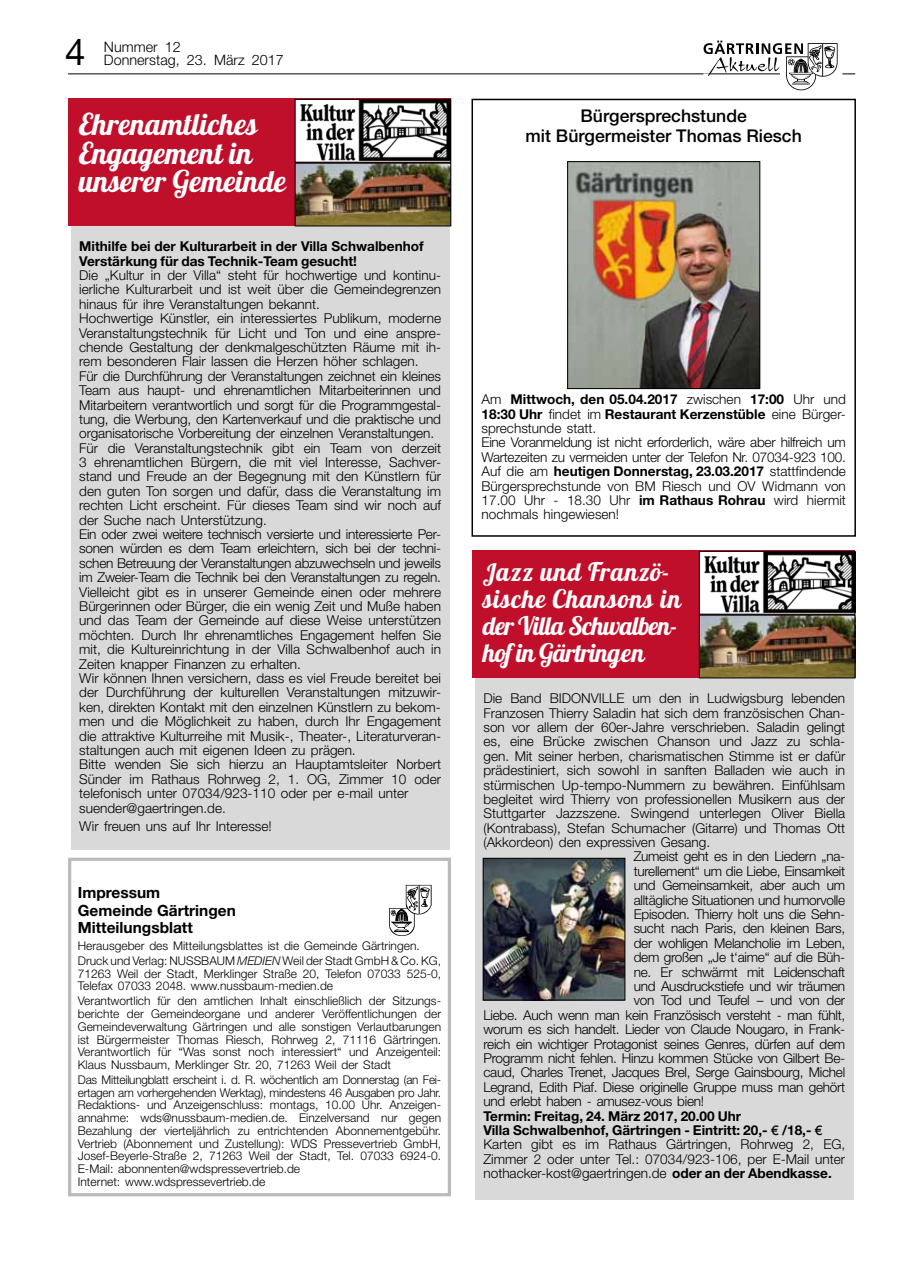
<style>
.page{position:relative;width:902px;height:1280px;background:#fff}
.page>*{position:absolute;margin:0;border:0;box-sizing:border-box;transform-origin:0 0}
.t1{font:36.75px "Helvetica Neue";color:#000}
.t2{font:30px/28.5px "Lobster 1.4";color:#fff}
.t3{font:25.5px/27px "Lobster 1.4";color:#fff}
.t4{font:500 17.55px/19.2px "Helvetica Neue";color:#000;text-align:center}
.t5{font:700 15.45px/17.5px "Helvetica Neue";color:#000}
.t6{font:300 14.4px/13.5px "Helvetica Neue";color:#000}
.t7{font:300 13.65px/14.4px "Helvetica Neue";color:#000}
.t8{font:300 13.65px/14.4px "Helvetica Neue";letter-spacing:-.02em;color:#000}
.t9{font:700 13.65px/14.4px "Helvetica Neue";color:#000}
.t10{font:300 12px/12.8px "Helvetica Neue";color:#000}
.s1{font-style:italic}
.s2{font-weight:700}
.s3{font-size:24px}
.s4{font-family:"Gill Sans";font-weight:400}
</style>
<div class="page">
<hr style="left:68px;top:73px;width:712px;height:1px;background:#000">
<svg style="left:703px;top:41px;width:152px;height:49px"></svg>
<div style="left:68px;top:858px;width:383px;height:338px;border:3px solid #bababb"></div>
<svg style="left:389px;top:885px;width:42px;height:51px"></svg>
<img style="left:569px;top:163px;width:189px;height:224px">
<div style="left:567px;top:161px;width:193px;height:228px;border:1px solid #000"></div>
<div style="left:471px;top:99px;width:384px;height:438px;border:2px solid #000"></div>
<div style="left:71px;top:139px;width:378px;height:710px;background:#d9d9da"></div>
<div style="left:68px;top:99px;width:383px;height:127px;background:#c00f2b"></div>
<div style="left:295px;top:99px;width:156px;height:63px;background:#fff"></div>
<img style="left:301px;top:101px;width:148px;height:59px">
<div style="left:295px;top:99px;width:156px;height:63px;border:1px solid #000"></div>
<img style="left:297px;top:165px;width:152px;height:59px">
<div style="left:295px;top:163px;width:156px;height:63px;border:1px solid #000"></div>
<div style="left:475px;top:591px;width:378px;height:608px;background:#d9d9da"></div>
<div style="left:472px;top:551px;width:383px;height:127px;background:#c00f2b"></div>
<div style="left:699px;top:551px;width:155px;height:63px;background:#fff"></div>
<img style="left:705px;top:553px;width:148px;height:59px">
<div style="left:699px;top:551px;width:156px;height:63px;border:1px solid #000"></div>
<img style="left:701px;top:617px;width:152px;height:59px">
<div style="left:699px;top:615px;width:156px;height:63px;border:1px solid #000"></div>
<img style="left:485px;top:860px;width:138px;height:138px">
<div style="left:483px;top:858px;width:142px;height:142px;border:1px solid #000"></div>
<h1 class="t1" style="left:65px;top:30px;width:22px">4</h1>
<p class="t6" style="left:104px;top:39px;width:181px">Nummer 12<br>Donnerstag, 23. März 2017</p>
<h2 class="t2" style="left:79px;top:110px;width:209px">Ehrenamtliches<br>Engagement in unserer Gemeinde</h2>
<p class="t9" style="left:79px;top:239px;width:346px">Mithilfe bei der Kulturarbeit in der Villa Schwalbenhof<br>Verstärkung für das Technik-Team gesucht!</p>
<p class="t7" style="left:79px;top:268px;width:363px">Die „Kultur in der Villa“ steht für hochwertige und kontinu&shy;ierliche Kulturarbeit und ist weit über die Gemeindegrenzen hinaus für ihre Veranstaltungen bekannt.<br>Hochwertige Künstler, ein interessiertes Publikum, moderne Veranstaltungstechnik für Licht und Ton und eine anspre&shy;chende Gestaltung der denkmalgeschützten Räume mit ih&shy;rem besonderen Flair lassen die Herzen höher schlagen.<br>Für die Durchführung der Veranstaltungen zeichnet ein kleines Team aus haupt- und ehrenamtlichen Mitarbeiterinnen und Mitarbeitern verantwortlich und sorgt für die Programmgestal&shy;tung, die Werbung, den Kartenverkauf und die praktische und organisatorische Vorbereitung der einzelnen Veranstaltungen.<br>Für die Veranstaltungstechnik gibt ein Team von derzeit 3 ehrenamtlichen Bürgern, die mit viel Interesse, Sachver&shy;stand und Freude an der Begegnung mit den Künstlern für den guten Ton sorgen und dafür, dass die Veranstaltung im rechten Licht erscheint. Für dieses Team sind wir noch auf der Suche nach Unterstützung.<br>Ein oder zwei weitere technisch versierte und interessierte Per&shy;sonen würden es dem Team erleichtern, sich bei der techni&shy;schen Betreuung der Veranstaltungen abzuwechseln und jeweils im Zweier-Team die Technik bei den Veranstaltungen zu regeln.<br>Vielleicht gibt es in unserer Gemeinde einen oder mehrere Bürgerinnen oder Bürger, die ein wenig Zeit und Muße haben und das Team der Gemeinde auf diese Weise unterstützen möchten. Durch Ihr ehrenamtliches Engagement helfen Sie mit, die Kultureinrichtung in der Villa Schwalbenhof auch in Zeiten knapper Finanzen zu erhalten.<br>Wir können Ihnen versichern, dass es viel Freude bereitet bei der Durchführung der kulturellen Veranstaltungen mitzuwir&shy;ken, direkten Kontakt mit den einzelnen Künstlern zu bekom&shy;men und die Möglichkeit zu haben, durch Ihr Engagement die attraktive Kulturreihe mit Musik-, Theater-, Literaturveran&shy;staltungen auch mit eigenen Ideen zu prägen.<br>Bitte wenden Sie sich hierzu an Hauptamtsleiter Norbert Sünder im Rathaus Rohrweg 2, 1. OG, Zimmer 10 oder telefonisch unter 07034/923-110 oder per e-mail unter suender@gaertringen.de.</p>
<p class="t7" style="left:79px;top:819px;width:194px">Wir freuen uns auf Ihr Interesse!</p>
<p class="t5" style="left:78px;top:883px;width:159px">Impressum<br>Gemeinde Gärtringen<br>Mitteilungsblatt</p>
<p class="t10" style="left:78px;top:938px;width:365px;line-height:14.9px">Herausgeber des Mitteilungsblattes ist die Gemeinde Gärtringen.<br>Druck und Verlag: Nussbaum <span class="s1">MEDIEN</span> Weil der Stadt GmbH &amp; Co. KG,</p>
<p class="t10" style="left:78px;top:967px;width:365px">71263 Weil der Stadt, Merklinger Straße 20, Telefon 07033 525-0,<br>Telefax 07033 2048. www.nussbaum-medien.de</p>
<p class="t10" style="left:78px;top:994px;width:365px;text-align:justify">Verantwortlich für den amtlichen Inhalt einschließlich der Sitzungs&shy;berichte der Gemeindeorgane und anderer Veröffentlichungen der Gemeindeverwaltung Gärtringen und alle sonstigen Verlautbarungen ist Bürgermeister Thomas Riesch, Rohrweg 2, 71116 Gärtringen.<br>Verantwortlich für “Was sonst noch interessiert“ und Anzeigenteil:<br>Klaus Nussbaum, Merklinger Str. 20, 71263 Weil der Stadt</p>
<p class="t10" style="left:78px;top:1073px;width:365px">Das Mitteilungblatt erscheint i. d. R. wöchentlich am Donnerstag (an Fei&shy;ertagen am vorhergehenden Werktag), mindestens 46 Ausgaben pro Jahr.<br>Redaktions- und Anzeigenschluss: montags, 10.00 Uhr. Anzeigen&shy;annahme: wds@nussbaum-medien.de. Einzelversand nur gegen Bezahlung der vierteljährlich zu entrichtenden Abonnementgebühr.<br>Vertrieb (Abonnement und Zustellung): WDS Pressevertrieb GmbH, Josef-Beyerle-Straße 2, 71263 Weil der Stadt, Tel. 07033 6924-0.<br>E-Mail: abonnenten@wdspressevertrieb.de<br>Internet: www.wdspressevertrieb.de</p>
<p class="t4" style="left:525px;top:106px;width:277px">Bürgersprechstunde<br>mit Bürgermeister Thomas Riesch</p>
<p class="t8" style="left:481px;top:392px;width:366px">Am <span class="s2">Mittwoch, den 05.04.2017</span> zwischen <span class="s2">17:00</span> Uhr und <span class="s2">18:30 Uhr</span> findet im <span class="s2">Restaurant Kerzenstüble</span> eine Bürger&shy;sprechstunde statt.<br>Eine Voranmeldung ist nicht erforderlich, wäre aber hilfreich um Wartezeiten zu vermeiden unter der Telefon Nr. 07034-923 100.<br>Auf die am <span class="s2">heutigen Donnerstag, 23.03.2017</span> stattfindende Bürgersprechstunde von BM Riesch und OV Widmann von 17.00 Uhr - 18.30 Uhr <span class="s2">im Rathaus Rohrau</span> wird hiermit nochmals hingewiesen!</p>
<h3 class="t3" style="left:483px;top:558px;width:199px"><span class="s3">J</span>azz und Franzö&shy;sische Chansons in der Villa Schwalben&shy;hof in Gärtringen</h3>
<p class="t7" style="left:483px;top:691px;width:363px">Die Band BIDONVILLE um den in Ludwigsburg lebenden</p>
<p class="t7" style="left:483px;top:705px;width:363px">Franzosen Thierry Saladin hat sich dem französischen Chan-</p>
<p class="t7" style="left:483px;top:719px;width:363px">son vor allem der 60er-Jahre verschrieben. Saladin gelingt</p>
<p class="t7" style="left:483px;top:734px;width:363px">es, eine Brücke zwischen Chanson und Jazz zu schla-</p>
<p class="t7" style="left:483px;top:748px;width:363px">gen. Mit seiner herben, charismatischen Stimme ist er dafür</p>
<p class="t7" style="left:483px;top:763px;width:363px">prädestiniert, sich sowohl in sanften Balladen wie auch in</p>
<p class="t7" style="left:483px;top:777px;width:363px">stürmischen Up-tempo-Nummern zu bewähren. Einfühlsam</p>
<p class="t7" style="left:483px;top:791px;width:363px">begleitet wird Thierry von professionellen Musikern aus der</p>
<p class="t7" style="left:483px;top:806px;width:363px">Stuttgarter Jazzszene. Swingend unterlegen Oliver Biella</p>
<p class="t7" style="left:483px;top:820px;width:363px">(Kontrabass), Stefan Schumacher (Gitarre) und Thomas Ott</p>
<p class="t7" style="left:483px;top:835px;width:228px">(Akkordeon) den expressiven Gesang.</p>
<p class="t8" style="left:633px;top:849px;width:213px">Zumeist geht es in den Liedern „na-</p>
<p class="t8" style="left:633px;top:863px;width:213px">turellement“ um die Liebe, Einsamkeit</p>
<p class="t8" style="left:633px;top:878px;width:213px">und Gemeinsamkeit, aber auch um</p>
<p class="t8" style="left:633px;top:892px;width:213px">alltägliche Situationen und humorvolle</p>
<p class="t8" style="left:633px;top:907px;width:213px">Episoden. Thierry holt uns die Sehn-</p>
<p class="t8" style="left:633px;top:921px;width:213px">sucht nach Paris, den kleinen Bars,</p>
<p class="t8" style="left:633px;top:935px;width:213px">der wohligen Melancholie im Leben,</p>
<p class="t8" style="left:633px;top:950px;width:213px">dem großen „Je t‘aime“ auf die Büh-</p>
<p class="t8" style="left:633px;top:964px;width:213px">ne. Er schwärmt mit Leidenschaft</p>
<p class="t8" style="left:633px;top:979px;width:213px">und Ausdruckstiefe und wir träumen</p>
<p class="t8" style="left:633px;top:993px;width:213px">von Tod und Teufel – und von der</p>
<p class="t8" style="left:483px;top:1007px;width:363px">Liebe. Auch wenn man kein Französisch versteht - man fühlt,</p>
<p class="t8" style="left:483px;top:1022px;width:363px">worum es sich handelt. Lieder von Claude Nougaro, in Frank-</p>
<p class="t8" style="left:483px;top:1036px;width:363px">reich ein wichtiger Protagonist seines Genres, dürfen auf dem</p>
<p class="t8" style="left:483px;top:1051px;width:363px">Programm nicht fehlen. Hinzu kommen Stücke von Gilbert Be-</p>
<p class="t8" style="left:483px;top:1065px;width:363px">caud, Charles Trenet, Jacques Brel, Serge Gainsbourg, Michel</p>
<p class="t8" style="left:483px;top:1079px;width:363px">Legrand, Edith Piaf. Diese originelle Gruppe muss man gehört</p>
<p class="t8" style="left:483px;top:1094px;width:222px">und erlebt haben - amusez-vous bien!</p>
<p class="t7" style="left:483px;top:1108px;width:363px"><span class="s2">Termin: Freitag, 24. März 2017, 20.00 Uhr<br>Villa Schwalbenhof, Gärtringen - Eintritt: 20,-</span> <span class="s4">€</span> <span class="s2">/18,-</span> <span class="s4">€ </span>Karten gibt es im Rathaus Gärtringen, Rohrweg 2, EG, Zimmer 2 oder unter Tel.: 07034/923-106, per E-Mail unter nothacker-kost@gaertringen.de <span class="s2">oder an der Abendkasse.</span></p>
</div>
